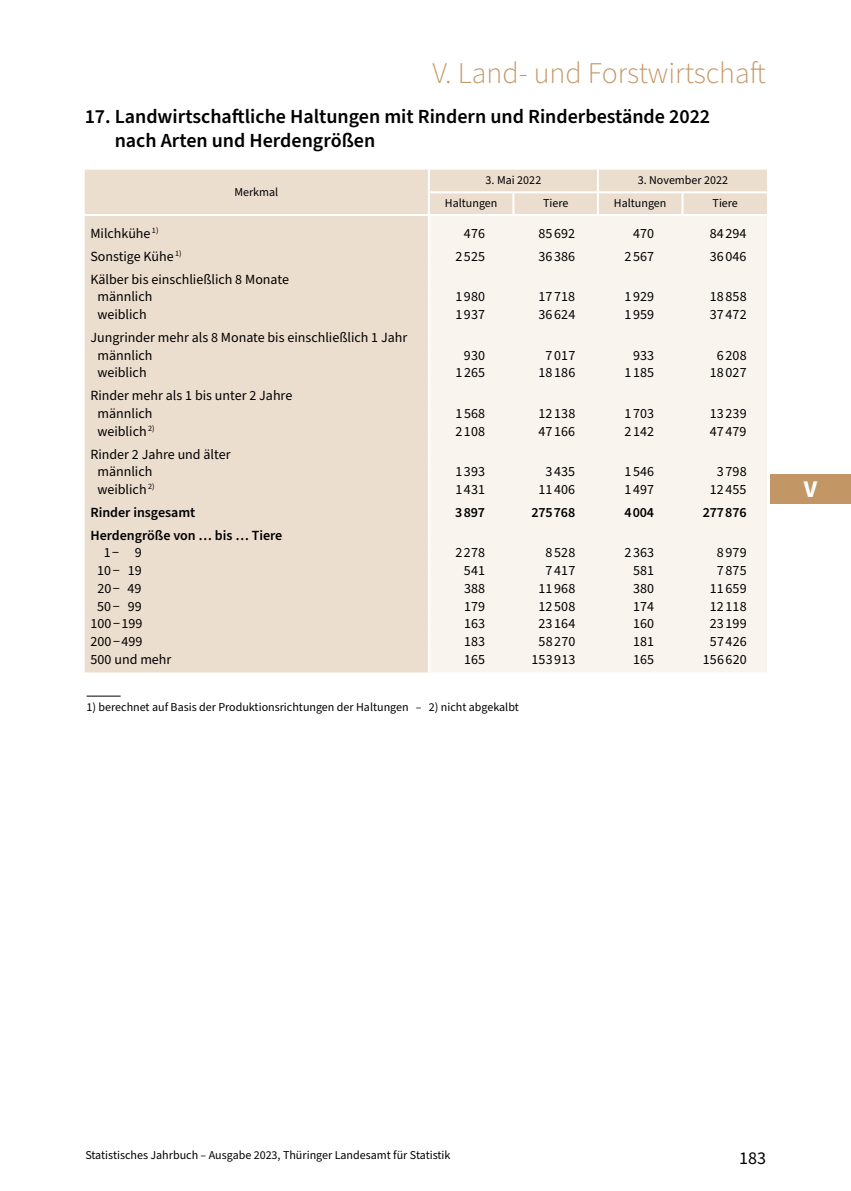
<style>
.page{position:relative;width:851px;height:1191px;background:#fff}
.page>*{position:absolute;margin:0;border:0;box-sizing:border-box;transform-origin:0 0}
.t1{font:300 30px "Source Sans Pro";color:#c39666}
.t2{font:700 24px "Source Sans Pro";color:#fff}
.t3{font:600 20px/24px "Source Sans Pro";color:#000}
.t4{font:18px "Source Sans Pro";color:#000}
.t5{font:14px/17.8px "Source Sans Pro";color:#000}
.t6{font:600 14px "Source Sans Pro";color:#000}
.t7{font:12px "Source Sans Pro";color:#000}
</style>
<div class="page">
<div style="left:770px;top:474px;width:80px;height:30px;background:#c39666"></div>
<div style="left:85px;top:170px;width:681px;height:502px;background:#ecdecf"></div>
<div style="left:430px;top:216px;width:336px;height:456px;background:#f9f4ee"></div>
<hr style="left:428px;top:170px;width:2px;height:21px;background:#fff">
<hr style="left:597px;top:170px;width:2px;height:21px;background:#fff">
<hr style="left:428px;top:191px;width:85px;height:2px;background:#fff">
<hr style="left:428px;top:193px;width:2px;height:21px;background:#fff">
<hr style="left:513px;top:191px;width:85px;height:2px;background:#fff">
<hr style="left:512px;top:193px;width:2px;height:21px;background:#fff">
<hr style="left:598px;top:191px;width:84px;height:2px;background:#fff">
<hr style="left:597px;top:193px;width:2px;height:21px;background:#fff">
<hr style="left:682px;top:191px;width:84px;height:2px;background:#fff">
<hr style="left:681px;top:193px;width:2px;height:21px;background:#fff">
<hr style="left:85px;top:214px;width:344px;height:2px;background:#fff">
<hr style="left:429px;top:214px;width:84px;height:2px;background:#fff">
<hr style="left:428px;top:216px;width:2px;height:22px;background:#fff">
<hr style="left:513px;top:214px;width:85px;height:2px;background:#fff">
<hr style="left:598px;top:214px;width:84px;height:2px;background:#fff">
<hr style="left:682px;top:214px;width:84px;height:2px;background:#fff">
<hr style="left:428px;top:238px;width:2px;height:23px;background:#fff">
<hr style="left:428px;top:261px;width:2px;height:22px;background:#fff">
<svg style="left:428px;top:283px;width:2px;height:36px"></svg>
<hr style="left:428px;top:319px;width:2px;height:23px;background:#fff">
<svg style="left:428px;top:342px;width:2px;height:35px"></svg>
<hr style="left:428px;top:377px;width:2px;height:23px;background:#fff">
<svg style="left:428px;top:400px;width:2px;height:36px"></svg>
<hr style="left:428px;top:436px;width:2px;height:22px;background:#fff">
<svg style="left:428px;top:458px;width:2px;height:36px"></svg>
<hr style="left:428px;top:494px;width:2px;height:23px;background:#fff">
<hr style="left:428px;top:517px;width:2px;height:23px;background:#fff">
<svg style="left:428px;top:540px;width:2px;height:106px"></svg>
<hr style="left:428px;top:646px;width:2px;height:26px;background:#fff">
<hr style="left:87px;top:695px;width:34px;height:1px;background:#000">
<h1 class="t1" style="left:432px;top:53px;width:335px">V. Land- und Forstwirtschaft</h1>
<h3 class="t3" style="left:115px;top:105px;width:597px;text-indent:-30px">17. Landwirtschaftliche Haltungen mit Rindern und Rinderbestände 2022 nach Arten und Herdengrößen</h3>
<p class="t7" style="left:234px;top:184px;width:45px">Merkmal</p>
<p class="t7" style="left:485px;top:172px;width:57px">3. Mai 2022</p>
<p class="t7" style="left:637px;top:172px;width:92px">3. November 2022</p>
<p class="t7" style="left:445px;top:195px;width:54px">Haltungen</p>
<p class="t7" style="left:543px;top:195px;width:27px">Tiere</p>
<p class="t7" style="left:614px;top:195px;width:54px">Haltungen</p>
<p class="t7" style="left:712px;top:195px;width:27px">Tiere</p>
<p class="t5" style="left:90px;top:225px;width:70px">Milchkühe <sup>1)</sup></p>
<p class="t5" style="left:464px;top:225px;width:23px">476</p>
<p class="t5" style="left:538px;top:225px;width:38px">85 692</p>
<p class="t5" style="left:633px;top:225px;width:23px">470</p>
<p class="t5" style="left:709px;top:225px;width:38px">84 294</p>
<p class="t5" style="left:90px;top:248px;width:93px">Sonstige Kühe <sup>1)</sup></p>
<p class="t5" style="left:455px;top:248px;width:31px">2 525</p>
<p class="t5" style="left:538px;top:248px;width:38px">36 386</p>
<p class="t5" style="left:624px;top:248px;width:31px">2 567</p>
<p class="t5" style="left:709px;top:248px;width:38px">36 046</p>
<p class="t5" style="left:97px;top:270px;width:193px;text-indent:-7px">Kälber bis einschließlich 8 Monate männlich</p>
<p class="t5" style="left:455px;top:288px;width:31px">1 980</p>
<p class="t5" style="left:538px;top:288px;width:38px">17 718</p>
<p class="t5" style="left:624px;top:288px;width:31px">1 929</p>
<p class="t5" style="left:709px;top:288px;width:38px">18 858</p>
<p class="t5" style="left:97px;top:306px;width:51px">weiblich</p>
<p class="t5" style="left:455px;top:306px;width:31px">1 937</p>
<p class="t5" style="left:538px;top:306px;width:38px">36 624</p>
<p class="t5" style="left:624px;top:306px;width:31px">1 959</p>
<p class="t5" style="left:709px;top:306px;width:38px">37 472</p>
<p class="t5" style="left:97px;top:329px;width:311px;text-indent:-7px">Jungrinder mehr als 8 Monate bis einschließlich 1 Jahr männlich</p>
<p class="t5" style="left:464px;top:346px;width:23px">930</p>
<p class="t5" style="left:545px;top:346px;width:31px">7 017</p>
<p class="t5" style="left:633px;top:346px;width:23px">933</p>
<p class="t5" style="left:716px;top:346px;width:31px">6 208</p>
<p class="t5" style="left:97px;top:364px;width:51px">weiblich</p>
<p class="t5" style="left:455px;top:364px;width:31px">1 265</p>
<p class="t5" style="left:538px;top:364px;width:38px">18 186</p>
<p class="t5" style="left:624px;top:364px;width:31px">1 185</p>
<p class="t5" style="left:709px;top:364px;width:38px">18 027</p>
<p class="t5" style="left:97px;top:387px;width:196px;text-indent:-7px">Rinder mehr als 1 bis unter 2 Jahre männlich</p>
<p class="t5" style="left:455px;top:405px;width:31px">1 568</p>
<p class="t5" style="left:538px;top:405px;width:38px">12 138</p>
<p class="t5" style="left:624px;top:405px;width:31px">1 703</p>
<p class="t5" style="left:709px;top:405px;width:38px">13 239</p>
<p class="t5" style="left:97px;top:422px;width:59px">weiblich <sup>2)</sup></p>
<p class="t5" style="left:455px;top:422px;width:31px">2 108</p>
<p class="t5" style="left:538px;top:422px;width:38px">47 166</p>
<p class="t5" style="left:624px;top:422px;width:31px">2 142</p>
<p class="t5" style="left:709px;top:422px;width:38px">47 479</p>
<p class="t5" style="left:97px;top:445px;width:135px;text-indent:-7px">Rinder 2 Jahre und älter männlich</p>
<p class="t5" style="left:455px;top:463px;width:31px">1 393</p>
<p class="t5" style="left:545px;top:463px;width:31px">3 435</p>
<p class="t5" style="left:624px;top:463px;width:31px">1 546</p>
<p class="t5" style="left:716px;top:463px;width:31px">3 798</p>
<p class="t5" style="left:97px;top:481px;width:59px">weiblich <sup>2)</sup></p>
<p class="t5" style="left:455px;top:481px;width:31px">1 431</p>
<p class="t5" style="left:538px;top:481px;width:38px">11 406</p>
<p class="t5" style="left:624px;top:481px;width:31px">1 497</p>
<p class="t5" style="left:709px;top:481px;width:38px">12 455</p>
<p class="t6" style="left:90px;top:503px;width:106px">Rinder insgesamt</p>
<p class="t6" style="left:455px;top:503px;width:31px">3 897</p>
<p class="t6" style="left:531px;top:503px;width:45px">275 768</p>
<p class="t6" style="left:624px;top:503px;width:31px">4 004</p>
<p class="t6" style="left:702px;top:503px;width:45px">277 876</p>
<p class="t6" style="left:90px;top:526px;width:193px">Herdengröße von … bis … Tiere</p>
<p class="t5" style="left:104px;top:544px;width:39px">1 − 9</p>
<p class="t5" style="left:455px;top:544px;width:31px">2 278</p>
<p class="t5" style="left:545px;top:544px;width:31px">8 528</p>
<p class="t5" style="left:624px;top:544px;width:31px">2 363</p>
<p class="t5" style="left:716px;top:544px;width:31px">8 979</p>
<p class="t5" style="left:97px;top:562px;width:46px">10 − 19</p>
<p class="t5" style="left:464px;top:562px;width:23px">541</p>
<p class="t5" style="left:545px;top:562px;width:31px">7 417</p>
<p class="t5" style="left:633px;top:562px;width:23px">581</p>
<p class="t5" style="left:716px;top:562px;width:31px">7 875</p>
<p class="t5" style="left:97px;top:580px;width:46px">20 − 49</p>
<p class="t5" style="left:464px;top:580px;width:23px">388</p>
<p class="t5" style="left:538px;top:580px;width:38px">11 968</p>
<p class="t5" style="left:633px;top:580px;width:23px">380</p>
<p class="t5" style="left:709px;top:580px;width:38px">11 659</p>
<p class="t5" style="left:97px;top:597px;width:46px">50 − 99</p>
<p class="t5" style="left:464px;top:597px;width:23px">179</p>
<p class="t5" style="left:538px;top:597px;width:38px">12 508</p>
<p class="t5" style="left:633px;top:597px;width:23px">174</p>
<p class="t5" style="left:709px;top:597px;width:38px">12 118</p>
<p class="t5" style="left:90px;top:615px;width:54px">100 − 199</p>
<p class="t5" style="left:464px;top:615px;width:23px">163</p>
<p class="t5" style="left:538px;top:615px;width:38px">23 164</p>
<p class="t5" style="left:633px;top:615px;width:23px">160</p>
<p class="t5" style="left:709px;top:615px;width:38px">23 199</p>
<p class="t5" style="left:90px;top:633px;width:54px">200 − 499</p>
<p class="t5" style="left:464px;top:633px;width:23px">183</p>
<p class="t5" style="left:538px;top:633px;width:38px">58 270</p>
<p class="t5" style="left:633px;top:633px;width:23px">181</p>
<p class="t5" style="left:709px;top:633px;width:38px">57 426</p>
<p class="t5" style="left:90px;top:651px;width:82px">500 und mehr</p>
<p class="t5" style="left:464px;top:651px;width:23px">165</p>
<p class="t5" style="left:531px;top:651px;width:45px">153 913</p>
<p class="t5" style="left:633px;top:651px;width:23px">165</p>
<p class="t5" style="left:702px;top:651px;width:45px">156 620</p>
<p class="t7" style="left:87px;top:699px;width:433px">1) berechnet auf Basis der Produktionsrichtungen der Haltungen – 2) nicht abgekalbt</p>
<h2 class="t2" style="left:803px;top:472px;width:15px">V</h2>
<p class="t7" style="left:85px;top:1147px;width:366px">Statistisches Jahrbuch – Ausgabe 2023, Thüringer Landesamt für Statistik</p>
<p class="t4" style="left:739px;top:1146px;width:28px">183</p>
</div>
